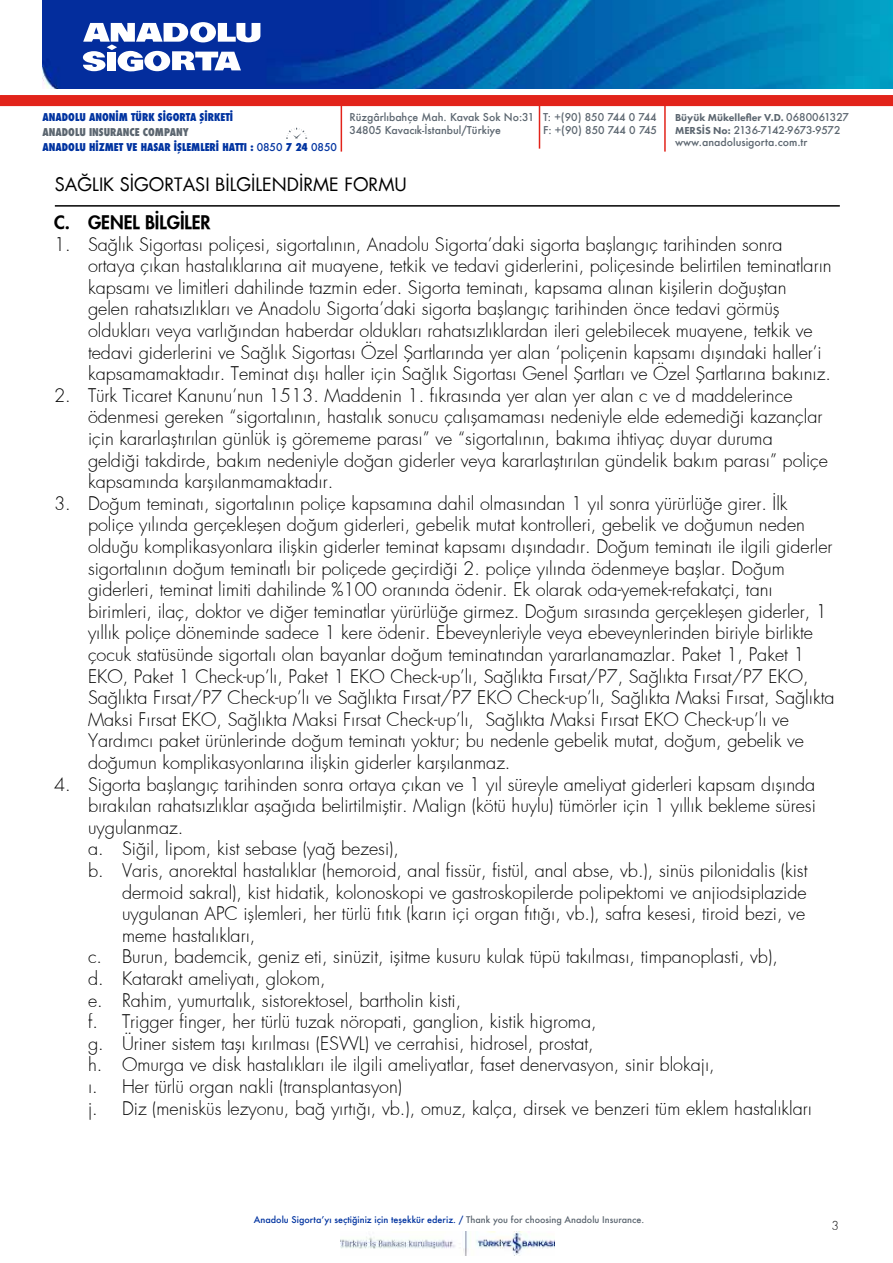
<style>
.page{position:relative;width:893px;height:1263px;background:#fff}
.page>*{position:absolute;margin:0;border:0;box-sizing:border-box;transform-origin:0 0}
.t1{font:300 18px/21.6px "Futura";color:#000}
.t2{font:18px "Futura";color:#000}
.t3{font:800 18px "Futura";color:#000}
.t4{font:300 12px "Futura";color:#000}
.t5{font:500 10.5px/12.6px "Futura";color:#5c6670}
.t6{font:800 condensed 10.5px/14.7px "Futura";color:#0033a0}
.t7{font:800 10.5px "Futura PT";color:#5c6670}
.t8{font:500 9px "Futura";color:#0033a0}
.s1{color:#5c6670}
.s2{font-weight:500;font-stretch:normal}
.s3{font-family:"Futura";font-weight:500}
.s4{font-family:"Futura PT";font-weight:800}
</style>
<div class="page">
<hr style="left:55px;top:205px;width:785px;height:2px;background:#000">
<img style="left:340px;top:1231px;width:215px;height:25px">
<hr style="left:341px;top:101px;width:1px;height:51px;background:#e2231a">
<svg style="left:286px;top:128px;width:21px;height:11px"></svg>
<hr style="left:539px;top:98px;width:1px;height:51px;background:#e2231a">
<hr style="left:664px;top:101px;width:2px;height:51px;background:#e2231a">
<img style="left:43px;top:0;width:850px;height:89px">
<div style="left:0;top:95px;width:893px;height:11px;background:#e2231a"></div>
<svg style="left:83px;top:22px;width:177px;height:49px"></svg>
<p class="t6" style="left:43px;top:110px;width:192px">ANADOLU ANONİM TÜRK SİGORTA ŞİRKETİ</p>
<p class="t6" style="left:43px;top:125px;width:296px"><span class="s1">ANADOLU INSURANCE COMPANY<br></span>ANADOLU HİZMET VE HASAR İŞLEMLERİ HATTI : <span class="s2">0850</span> 7 24 <span class="s2">0850</span></p>
<p class="t5" style="left:350px;top:111px;width:186px">Rüzgârlıbahçe Mah. Kavak Sok No:31<br>34805 Kavacık-İstanbul/Türkiye</p>
<p class="t5" style="left:543px;top:111px;width:116px">T: +(90) 850 744 0 744<br>F: +(90) 850 744 0 745</p>
<p class="t7" style="left:675px;top:111px;width:175px">Büyük Mükellefler V.D. <span class="s3">0680061327</span></p>
<p class="t5" style="left:675px;top:123px;width:167px"><span class="s4">MERSİS No:</span> 2136-7142-9673-9572 www.anadolusigorta.com.tr</p>
<p class="t2" style="left:55px;top:172px;width:353px">SAĞLIK SİGORTASI BİLGİLENDİRME FORMU</p>
<p class="t3" style="left:54px;top:210px;width:158px">C. GENEL BİLGİLER</p>
<p class="t1" style="left:88px;top:233px;width:745px;text-indent:-34px">1. Sağlık Sigortası poliçesi, sigortalının, Anadolu Sigorta’daki sigorta başlangıç tarihinden sonra ortaya çıkan hastalıklarına ait muayene, tetkik ve tedavi giderlerini, poliçesinde belirtilen teminatların kapsamı ve limitleri dahilinde tazmin eder. Sigorta teminatı, kapsama alınan kişilerin doğuştan gelen rahatsızlıkları ve Anadolu Sigorta’daki sigorta başlangıç tarihinden önce tedavi görmüş oldukları veya varlığından haberdar oldukları rahatsızlıklardan ileri gelebilecek muayene, tetkik ve tedavi giderlerini ve Sağlık Sigortası Özel Şartlarında yer alan ‘poliçenin kapsamı dışındaki haller’i kapsamamaktadır. Teminat dışı haller için Sağlık Sigortası Genel Şartları ve Özel Şartlarına bakınız.</p>
<p class="t1" style="left:88px;top:385px;width:741px;text-indent:-34px">2. Türk Ticaret Kanunu’nun 1513. Maddenin 1. fıkrasında yer alan yer alan c ve d maddelerince ödenmesi gereken “sigortalının, hastalık sonucu çalışamaması nedeniyle elde edemediği kazançlar için kararlaştırılan günlük iş görememe parası” ve “sigortalının, bakıma ihtiyaç duyar duruma geldiği takdirde, bakım nedeniyle doğan giderler veya kararlaştırılan gündelik bakım parası” poliçe kapsamında karşılanmamaktadır.</p>
<p class="t1" style="left:88px;top:493px;width:748px;text-indent:-34px">3. Doğum teminatı, sigortalının poliçe kapsamına dahil olmasından 1 yıl sonra yürürlüğe girer. İlk poliçe yılında gerçekleşen doğum giderleri, gebelik mutat kontrolleri, gebelik ve doğumun neden olduğu komplikasyonlara ilişkin giderler teminat kapsamı dışındadır. Doğum teminatı ile ilgili giderler sigortalının doğum teminatlı bir poliçede geçirdiği 2. poliçe yılında ödenmeye başlar. Doğum giderleri, teminat limiti dahilinde %100 oranında ödenir. Ek olarak oda-yemek-refakatçi, tanı birimleri, ilaç, doktor ve diğer teminatlar yürürlüğe girmez. Doğum sırasında gerçekleşen giderler, 1 yıllık poliçe döneminde sadece 1 kere ödenir. Ebeveynleriyle veya ebeveynlerinden biriyle birlikte çocuk statüsünde sigortalı olan bayanlar doğum teminatından yararlanamazlar. Paket 1, Paket 1<br>EKO, Paket 1 Check-up’lı, Paket 1 EKO Check-up’lı, Sağlıkta Fırsat/P7, Sağlıkta Fırsat/P7 EKO, Sağlıkta Fırsat/P7 Check-up’lı ve Sağlıkta Fırsat/P7 EKO Check-up’lı, Sağlıkta Maksi Fırsat, Sağlıkta Maksi Fırsat EKO, Sağlıkta Maksi Fırsat Check-up’lı, Sağlıkta Maksi Fırsat EKO Check-up’lı ve Yardımcı paket ürünlerinde doğum teminatı yoktur; bu nedenle gebelik mutat, doğum, gebelik ve doğumun komplikasyonlarına ilişkin giderler karşılanmaz.</p>
<p class="t1" style="left:54px;top:773px;width:763px">4. Sigorta başlangıç tarihinden sonra ortaya çıkan ve 1 yıl süreyle ameliyat giderleri kapsam dışında</p>
<p class="t1" style="left:88px;top:795px;width:729px">bırakılan rahatsızlıklar aşağıda belirtilmiştir. Malign (kötü huylu) tümörler için 1 yıllık bekleme süresi</p>
<p class="t1" style="left:88px;top:817px;width:97px">uygulanmaz.</p>
<p class="t1" style="left:88px;top:838px;width:313px">a. Siğil, lipom, kist sebase (yağ bezesi),</p>
<p class="t1" style="left:88px;top:860px;width:721px">b. Varis, anorektal hastalıklar (hemoroid, anal fissür, fistül, anal abse, vb.), sinüs pilonidalis (kist</p>
<p class="t1" style="left:122px;top:881px;width:686px">dermoid sakral), kist hidatik, kolonoskopi ve gastroskopilerde polipektomi ve anjiodsiplazide</p>
<p class="t1" style="left:122px;top:903px;width:685px">uygulanan APC işlemleri, her türlü fıtık (karın içi organ fıtığı, vb.), safra kesesi, tiroid bezi, ve</p>
<p class="t1" style="left:122px;top:925px;width:135px">meme hastalıkları,</p>
<p class="t1" style="left:88px;top:946px;width:691px">c. Burun, bademcik, geniz eti, sinüzit, işitme kusuru kulak tüpü takılması, timpanoplasti, vb),</p>
<p class="t1" style="left:88px;top:968px;width:239px">d. Katarakt ameliyatı, glokom,</p>
<p class="t1" style="left:88px;top:989px;width:375px">e. Rahim, yumurtalık, sistorektosel, bartholin kisti,</p>
<p class="t1" style="left:88px;top:1011px;width:510px">f. Trigger finger, her türlü tuzak nöropati, ganglion, kistik higroma,</p>
<p class="t1" style="left:88px;top:1033px;width:507px">g. Üriner sistem taşı kırılması (ESWL) ve cerrahisi, hidrosel, prostat,</p>
<p class="t1" style="left:88px;top:1054px;width:628px">h. Omurga ve disk hastalıkları ile ilgili ameliyatlar, faset denervasyon, sinir blokajı,</p>
<p class="t1" style="left:88px;top:1076px;width:316px">ı. Her türlü organ nakli (transplantasyon)</p>
<p class="t1" style="left:88px;top:1097px;width:726px">j. Diz (menisküs lezyonu, bağ yırtığı, vb.), omuz, kalça, dirsek ve benzeri tüm eklem hastalıkları</p>
<p class="t8" style="left:254px;top:1213px;width:392px">Anadolu Sigorta’yı seçtiğiniz için teşekkür ederiz. / <span class="s1">Thank you for choosing Anadolu Insurance.</span></p>
<p class="t4" style="left:831px;top:1217px;width:9px">3</p>
</div>
